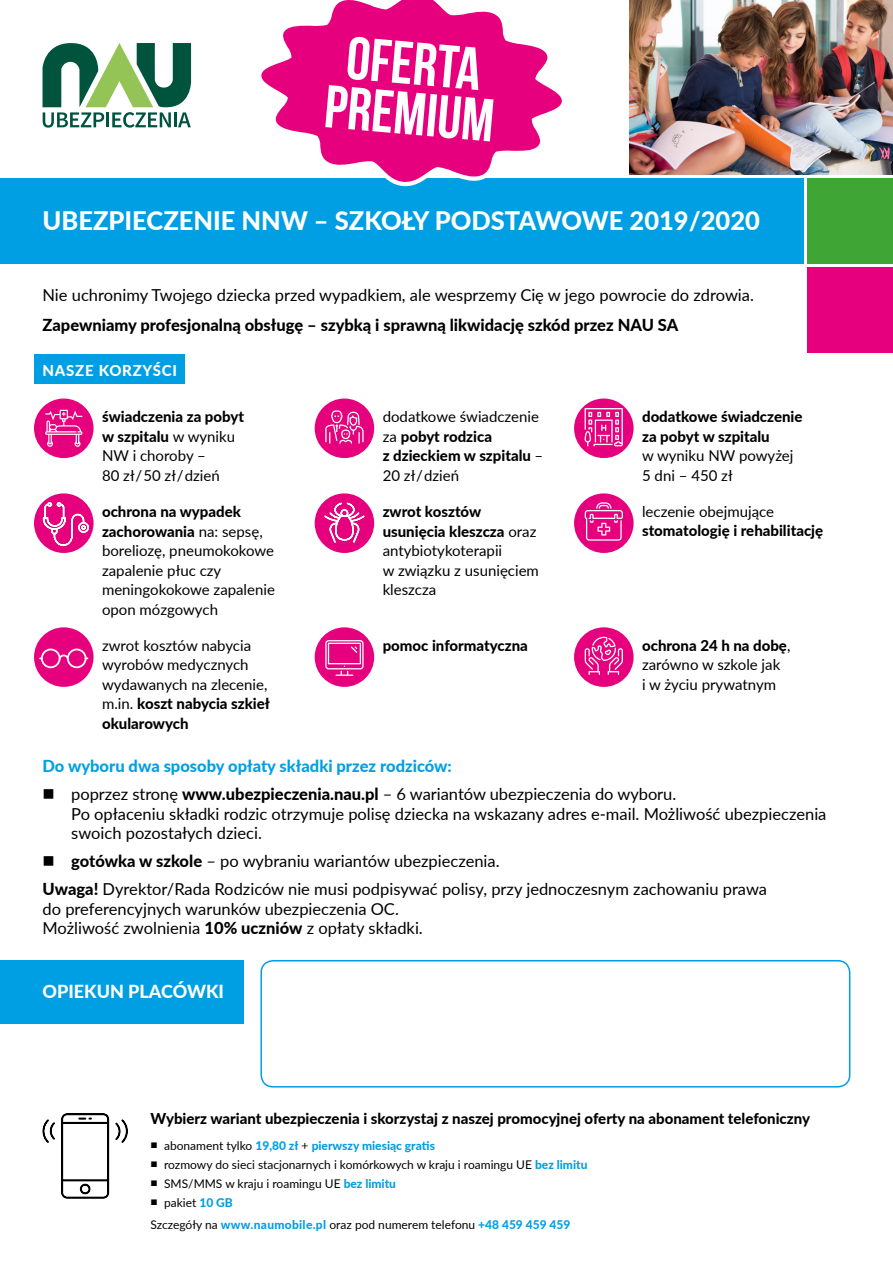
<style>
.page{position:relative;width:893px;height:1263px;background:#fff}
.page>*{position:absolute;margin:0;border:0;box-sizing:border-box;transform-origin:0 0}
.t1{font:700 60.15px/50.2px "Bebas Neue";color:#fff}
.t2{font:800 25.5px "Lato";color:#fff}
.t3{font:800 18px "Lato";color:#fff}
.t4{font:16.5px/19.5px "Lato";color:#000}
.t5{font:800 16.5px "Lato";color:#000}
.t6{font:800 16.5px "Lato";color:#009fe3}
.t7{font:15px/19.5px "Lato";color:#000}
.t8{font:800 15px/19.5px "Lato";color:#000}
.t9{font:800 15px "Lato";letter-spacing:.05em;color:#fff}
.t10{font:12px/22.4px "Lato";color:#000}
.t11{font:800 12px "Lato";color:#009fe3}
.s1{font-weight:800}
.s2{font-family:"Arial";font-weight:400;color:#000}
.s3{font-weight:400;color:#000}
.s4{font-family:"Arial"}
.s5{font-weight:800;color:#009fe3}
</style>
<div class="page">
<svg style="left:43px;top:43px;width:148px;height:85px"></svg>
<div style="left:808px;top:268px;width:85px;height:85px;background:#e6007d"></div>
<div style="left:808px;top:179px;width:85px;height:85px;background:#3fa535"></div>
<div style="left:0;top:179px;width:804px;height:85px;background:#009fe3"></div>
<div style="left:34px;top:355px;width:151px;height:29px;background:#009fe3"></div>
<div style="left:34px;top:398px;width:60px;height:60px;background:#e6007d;border-radius:50%"></div>
<svg style="left:45px;top:410px;width:37px;height:37px"></svg>
<div style="left:315px;top:398px;width:59px;height:60px;background:#e6007d;border-radius:50%"></div>
<svg style="left:325px;top:410px;width:39px;height:34px"></svg>
<div style="left:574px;top:398px;width:60px;height:60px;background:#e6007d;border-radius:50%"></div>
<svg style="left:585px;top:408px;width:38px;height:38px"></svg>
<div style="left:34px;top:493px;width:60px;height:60px;background:#e6007d;border-radius:50%"></div>
<svg style="left:42px;top:501px;width:48px;height:46px"></svg>
<div style="left:315px;top:493px;width:59px;height:60px;background:#e6007d;border-radius:50%"></div>
<svg style="left:324px;top:502px;width:41px;height:48px"></svg>
<div style="left:574px;top:493px;width:60px;height:60px;background:#e6007d;border-radius:50%"></div>
<svg style="left:585px;top:502px;width:38px;height:39px"></svg>
<div style="left:34px;top:627px;width:60px;height:60px;background:#e6007d;border-radius:50%"></div>
<div style="left:41px;top:649px;width:20px;height:19px;border:2px solid #fff;border-radius:50%"></div>
<div style="left:67px;top:649px;width:20px;height:19px;border:2px solid #fff;border-radius:50%"></div>
<svg style="left:58px;top:654px;width:12px;height:7px"></svg>
<div style="left:315px;top:627px;width:59px;height:60px;background:#e6007d;border-radius:50%"></div>
<svg style="left:325px;top:640px;width:39px;height:36px"></svg>
<div style="left:574px;top:627px;width:60px;height:60px;background:#e6007d;border-radius:50%"></div>
<svg style="left:585px;top:637px;width:38px;height:38px"></svg>
<img style="left:629px;top:0;width:264px;height:174px">
<svg style="left:254px;top:0;width:315px;height:187px"></svg>
<div style="left:0;top:960px;width:243px;height:64px;background:#009fe3"></div>
<div style="left:260px;top:960px;width:590px;height:127px;border:2px solid #009fe3;border-radius:12px"></div>
<svg style="left:42px;top:1113px;width:86px;height:86px"></svg>
<h1 class="t1" style="left:331px;top:30px;width:171px;rotate:5deg">OFERTA<br>PREMIUM</h1>
<h2 class="t2" style="left:43px;top:202px;width:719px">UBEZPIECZENIE NNW – SZKOŁY PODSTAWOWE 2019/2020</h2>
<p class="t4" style="left:43px;top:285px;width:713px">Nie uchronimy Twojego dziecka przed wypadkiem, ale wesprzemy Cię w jego powrocie do zdrowia.</p>
<p class="t5" style="left:43px;top:312px;width:637px">Zapewniamy profesjonalną obsługę – szybką i sprawną likwidację szkód przez NAU SA</p>
<p class="t9" style="left:43px;top:359px;width:136px">NASZE KORZYŚCI</p>
<p class="t7" style="left:102px;top:406px;width:144px"><span class="s1">świadczenia za pobyt w szpitalu</span> w wyniku<br>NW i choroby –<br>80 zł / 50 zł / dzień</p>
<p class="t7" style="left:383px;top:406px;width:162px">dodatkowe świadczenie za <span class="s1">pobyt rodzica<br>z dzieckiem w szpitalu</span> –<br>20 zł / dzień</p>
<p class="t8" style="left:642px;top:406px;width:162px">dodatkowe świadczenie za pobyt w szpitalu</p>
<p class="t7" style="left:642px;top:445px;width:153px">w wyniku NW powyżej<br>5 dni – 450 zł</p>
<p class="t7" style="left:102px;top:501px;width:174px"><span class="s1">ochrona na wypadek zachorowania</span> na: sepsę, boreliozę, pneumokokowe zapalenie płuc czy meningokokowe zapalenie opon mózgowych</p>
<p class="t7" style="left:383px;top:501px;width:158px"><span class="s1">zwrot kosztów usunięcia kleszcza</span> oraz antybiotykoterapii<br>w związku z usunięciem kleszcza</p>
<p class="t7" style="left:642px;top:501px;width:134px">leczenie obejmujące</p>
<p class="t8" style="left:642px;top:521px;width:183px">stomatologię i rehabilitację</p>
<p class="t7" style="left:102px;top:635px;width:169px">zwrot kosztów nabycia wyrobów medycznych wydawanych na zlecenie, m.in. <span class="s1">koszt nabycia szkieł okularowych</span></p>
<p class="t8" style="left:383px;top:635px;width:147px">pomoc informatyczna</p>
<p class="t7" style="left:642px;top:635px;width:150px"><span class="s1">ochrona 24 h na dobę</span>, zarówno w szkole jak<br>i w życiu prywatnym</p>
<p class="t6" style="left:43px;top:754px;width:411px">Do wyboru dwa sposoby opłaty składki przez rodziców:</p>
<p class="t4" style="left:71px;top:784px;width:757px;text-indent:-29px">■ poprzez stronę <span class="s1">www.ubezpieczenia.nau.pl</span> – 6 wariantów ubezpieczenia do wyboru.<br>Po opłaceniu składki rodzic otrzymuje polisę dziecka na wskazany adres e-mail. Możliwość ubezpieczenia swoich pozostałych dzieci.</p>
<p class="t4" style="left:43px;top:846px;width:726px;line-height:28px">■ <span class="s1">gotówka w szkole</span> – po wybraniu wariantów ubezpieczenia.<br><span class="s1">Uwaga!</span> Dyrektor/Rada Rodziców nie musi podpisywać polisy, przy jednoczesnym zachowaniu prawa</p>
<p class="t4" style="left:43px;top:898px;width:382px">do preferencyjnych warunków ubezpieczenia OC.<br>Możliwość zwolnienia <span class="s1">10% uczniów</span> z opłaty składki.</p>
<p class="t3" style="left:43px;top:978px;width:183px">OPIEKUN PLACÓWKI</p>
<p class="t8" style="left:151px;top:1108px;width:661px">Wybierz wariant ubezpieczenia i skorzystaj z naszej promocyjnej oferty na abonament telefoniczny</p>
<p class="t11" style="left:151px;top:1137px;width:286px"><span class="s2">■</span> <span class="s3">abonament tylko</span> 19,80 zł <span class="s3">+</span> pierwszy miesiąc gratis</p>
<p class="t10" style="left:151px;top:1153px;width:438px"><span class="s4">■</span> rozmowy do sieci stacjonarnych i komórkowych w kraju i roamingu UE <span class="s5">bez limitu</span></p>
<p class="t10" style="left:151px;top:1172px;width:247px"><span class="s4">■</span> SMS/MMS w kraju i roamingu UE <span class="s5">bez limitu</span></p>
<p class="t10" style="left:151px;top:1191px;width:421px"><span class="s4">■</span> pakiet <span class="s5">10 GB<br></span>Szczegóły na <span class="s5">www.naumobile.pl</span> oraz pod numerem telefonu <span class="s5">+48 459 459 459</span></p>
</div>
